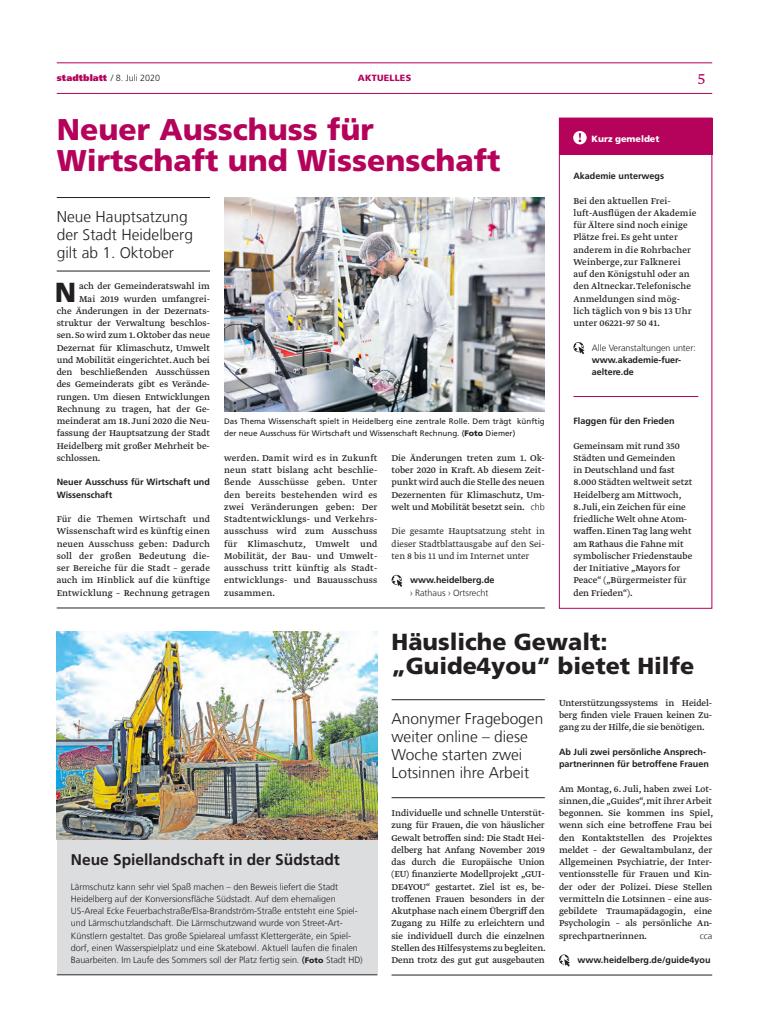
<style>
.page{position:relative;width:769px;height:1032px;background:#fff}
.page>*{position:absolute;margin:0;border:0;box-sizing:border-box;transform-origin:0 0}
.t1{font:900 30px/30.6px "Frutiger LT Std";color:#b5025b}
.t2{font:900 27.5px "Frutiger LT Std";color:#231f20}
.t3{font:900 23.2px/24.5px "Frutiger LT Std";color:#231f20}
.t4{font:300 18px "Greta Text Std";color:#b5025b}
.t5{font:300 15.5px/18px "Frutiger LT Com";color:#231f20}
.t6{font:700 15.5px "Frutiger LT Com";color:#231f20}
.t7{font:10px/12.2px "Greta Text Std";color:#231f20;text-align:justify}
.t8{font:300 10px/12.2px "Greta Text Std";color:#231f20;text-align:justify}
.t9{font:300 9px/12.2px "Frutiger LT Com";color:#231f20}
.t10{font:700 9px/12.2px "Frutiger LT Com";color:#231f20}
.t11{font:900 9px "Frutiger LT Std";letter-spacing:-.005em;color:#fff}
.t12{font:900 9px "Frutiger LT Std";letter-spacing:.025em;color:#b5025b}
.t13{font:8px/12.2px "Frutiger LT Pro";color:#231f20}
.s1{font-family:"Frutiger LT Pro";font-weight:900;color:#b5025b}
.s2{font-family:"Frutiger LT Std";font-weight:900}
.s3{font-family:"Frutiger LT Com";font-weight:300;font-size:9px}
.s4{font-family:"Frutiger LT Pro";font-weight:400}
.s5{font-family:"Frutiger LT Std";font-weight:900;font-size:8px}
</style>
<div class="page">
<hr style="left:57px;top:63px;width:654px;height:1px;background:#b5025b">
<hr style="left:57px;top:93px;width:654px;height:1px;background:#b5025b">
<hr style="left:57px;top:608px;width:487px;height:1px;background:#231f20">
<hr style="left:57px;top:197px;width:153px;height:1px;background:#231f20">
<hr style="left:57px;top:271px;width:153px;height:1px;background:#231f20">
<svg style="left:391px;top:575px;width:11px;height:12px"></svg>
<img style="left:224px;top:197px;width:320px;height:214px">
<svg style="left:573px;top:342px;width:11px;height:12px"></svg>
<hr style="left:573px;top:396px;width:125px;height:1px;background:#b5025b">
<div style="left:559px;top:118px;width:152px;height:490px;border:1px solid #b5025b"></div>
<div style="left:558px;top:118px;width:153px;height:37px;background:#b5025b"></div>
<svg style="left:573px;top:131px;width:13px;height:13px"></svg>
<div style="left:57px;top:839px;width:320px;height:135px;background:#dcdddf"></div>
<hr style="left:57px;top:974px;width:320px;height:1px;background:#231f20">
<img style="left:57px;top:631px;width:320px;height:208px">
<hr style="left:391px;top:699px;width:153px;height:1px;background:#231f20">
<hr style="left:391px;top:797px;width:153px;height:1px;background:#231f20">
<svg style="left:559px;top:954px;width:10px;height:12px"></svg>
<hr style="left:391px;top:975px;width:320px;height:1px;background:#231f20">
<p class="t9" style="left:57px;top:72px;width:105px"><span class="s1">stadtblatt</span> / 8. Juli 2020</p>
<p class="t12" style="left:357px;top:73px;width:55px">AKTUELLES</p>
<h3 class="t4" style="left:697px;top:68px;width:9px">5</h3>
<h1 class="t1" style="left:57px;top:115px;width:445px">Neuer Ausschuss für<br>Wirtschaft und Wissenschaft</h1>
<h3 class="t5" style="left:57px;top:207px;width:138px">Neue Hauptsatzung der Stadt Heidelberg gilt ab 1. Oktober</h3>
<h2 class="t2" style="left:55px;top:275px;width:23px">N</h2>
<p class="t7" style="left:79px;top:281px;width:132px">ach der Gemeinderatswahl im</p>
<p class="t11" style="left:591px;top:134px;width:69px">Kurz gemeldet</p>
<p class="t10" style="left:573px;top:170px;width:92px">Akademie unterwegs</p>
<p class="t7" style="left:573px;top:195px;width:124px;text-align:left">Bei den aktuellen Frei&shy;luft-Ausflügen der Akademie für Ältere sind noch einige<br>Plätze frei. Es geht unter anderem in die Rohrbacher<br>Weinberge, zur Falknerei auf den Königstuhl oder an den Altneckar. Telefonische<br>Anmeldungen sind mög&shy;lich täglich von 9 bis 13 Uhr unter 06221-97 50 41.</p>
<p class="t9" style="left:591px;top:341px;width:105px">Alle Veranstaltungen unter:</p>
<p class="t10" style="left:591px;top:354px;width:91px">www.akademie-fuer&shy;aeltere.de</p>
<p class="t7" style="left:79px;top:293px;width:132px">Mai 2019 wurden umfangrei-</p>
<p class="t7" style="left:57px;top:305px;width:155px">che Änderungen in der Dezernats-</p>
<p class="t7" style="left:57px;top:318px;width:155px">struktur der Verwaltung beschlos-</p>
<p class="t7" style="left:57px;top:330px;width:155px">sen. So wird zum 1. Oktober das neue</p>
<p class="t7" style="left:57px;top:342px;width:155px">Dezernat für Klimaschutz, Umwelt</p>
<p class="t7" style="left:57px;top:354px;width:155px">und Mobilität eingerichtet. Auch bei</p>
<p class="t7" style="left:57px;top:367px;width:155px">den beschließenden Ausschüssen</p>
<p class="t7" style="left:57px;top:379px;width:155px">des Gemeinderats gibt es Verände-</p>
<p class="t7" style="left:57px;top:391px;width:155px">rungen. Um diesen Entwicklungen</p>
<p class="t7" style="left:57px;top:403px;width:155px">Rechnung zu tragen, hat der Ge-</p>
<p class="t7" style="left:57px;top:416px;width:155px">meinderat am 18. Juni 2020 die Neu-</p>
<p class="t7" style="left:57px;top:428px;width:155px">fassung der Hauptsatzung der Stadt</p>
<p class="t7" style="left:57px;top:440px;width:155px">Heidelberg mit großer Mehrheit be-</p>
<p class="t7" style="left:57px;top:452px;width:45px">schlossen.</p>
<p class="t10" style="left:57px;top:476px;width:155px">Neuer Ausschuss für Wirtschaft und<br>Wissenschaft</p>
<p class="t7" style="left:57px;top:513px;width:155px">Für die Themen Wirtschaft und Wissenschaft wird es künftig einen neuen Ausschuss geben: Dadurch soll der großen Bedeutung die&shy;ser Bereiche für die Stadt – gerade auch im Hinblick auf die künftige Entwicklung – Rechnung getragen</p>
<p class="t10" style="left:573px;top:415px;width:103px">Flaggen für den Frieden</p>
<p class="t7" style="left:573px;top:440px;width:120px;text-align:left">Gemeinsam mit rund 350<br>Städten und Gemeinden<br>in Deutschland und fast<br>8.000 Städten weltweit setzt<br>Heidelberg am Mittwoch,</p>
<p class="t7" style="left:573px;top:501px;width:120px;text-align:left">8. Juli, ein Zeichen für eine friedliche Welt ohne Atom&shy;waffen. Einen Tag lang weht am Rathaus die Fahne mit symbolischer Friedenstaube der Initiative „Mayors for<br>Peace“ („Bürgermeister für den Frieden“).</p>
<p class="t13" style="left:224px;top:415px;width:322px">Das Thema Wissenschaft spielt in Heidelberg eine zentrale Rolle. Dem trägt künftig der neue Ausschuss für Wirtschaft und Wissenschaft Rechnung. (<span class="s2">Foto</span> Diemer)</p>
<p class="t7" style="left:224px;top:452px;width:155px">werden. Damit wird es in Zukunft neun statt bislang acht beschlie&shy;ßende Ausschüsse geben. Unter den bereits bestehenden wird es zwei Veränderungen geben: Der Stadtentwicklungs- und Verkehrs&shy;ausschuss wird zum Ausschuss für Klimaschutz, Umwelt und Mobilität, der Bau- und Umwelt&shy;ausschuss tritt künftig als Stadt&shy;entwicklungs- und Bauausschuss zusammen.</p>
<p class="t7" style="left:391px;top:452px;width:155px">Die Änderungen treten zum 1. Ok&shy;tober 2020 in Kraft. Ab diesem Zeit&shy;punkt wird auch die Stelle des neuen Dezernenten für Klimaschutz, Um&shy;welt und Mobilität besetzt sein. <span class="s3">chb</span></p>
<p class="t8" style="left:391px;top:526px;width:155px">Die gesamte Hauptsatzung steht in dieser Stadtblattausgabe auf den Sei&shy;ten 8 bis 11 und im Internet unter</p>
<p class="t10" style="left:410px;top:574px;width:86px">www.heidelberg.de</p>
<p class="t9" style="left:410px;top:586px;width:80px">› Rathaus › Ortsrecht</p>
<h3 class="t6" style="left:71px;top:850px;width:270px">Neue Spiellandschaft in der Südstadt</h3>
<p class="t9" style="left:71px;top:880px;width:293px">Lärmschutz kann sehr viel Spaß machen – den Beweis liefert die Stadt Heidelberg auf der Konversionsfläche Südstadt. Auf dem ehemaligen US-Areal Ecke Feuerbachstraße/Elsa-Brandström-Straße entsteht eine Spiel&shy;und Lärmschutzlandschaft. Die Lärmschutzwand wurde von Street-Art-Künstlern gestaltet. Das große Spielareal umfasst Klettergeräte, ein Spiel&shy;dorf, einen Wasserspielplatz und eine Skatebowl. Aktuell laufen die finalen Bauarbeiten. Im Laufe des Sommers soll der Platz fertig sein. <span class="s4">(</span><span class="s5">Foto</span> Stadt HD)</p>
<h3 class="t3" style="left:391px;top:629px;width:304px">Häusliche Gewalt: „Guide4you“ bietet Hilfe</h3>
<h3 class="t5" style="left:391px;top:709px;width:153px">Anonymer Fragebogen weiter online – diese<br>Woche starten zwei<br>Lotsinnen ihre Arbeit</h3>
<p class="t7" style="left:391px;top:807px;width:156px">Individuelle und schnelle Unterstüt&shy;zung für Frauen, die von häuslicher Gewalt betroffen sind: Die Stadt Hei&shy;delberg hat Anfang November 2019 das durch die Europäische Union (EU) finanzierte Modellprojekt „GUI-DE4YOU“ gestartet. Ziel ist es, be&shy;troffenen Frauen besonders in der Akutphase nach einem Übergriff den Zugang zu Hilfe zu erleichtern und sie individuell durch die einzelnen Stellen des Hilfesystems zu begleiten.<br>Denn trotz des gut gut ausgebauten</p>
<p class="t7" style="left:558px;top:697px;width:155px">Unterstützungssystems in Heidel&shy;berg finden viele Frauen keinen Zu&shy;gang zu der Hilfe, die sie benötigen.</p>
<p class="t10" style="left:558px;top:746px;width:151px">Ab Juli zwei persönliche Ansprech&shy;partnerinnen für betroffene Frauen</p>
<p class="t7" style="left:558px;top:783px;width:156px">Am Montag, 6. Juli, haben zwei Lot&shy;sinnen, die „Guides“, mit ihrer Arbeit begonnen. Sie kommen ins Spiel, wenn sich eine betroffene Frau bei den Kontaktstellen des Projektes meldet – der Gewaltambulanz, der Allgemeinen Psychiatrie, der Inter&shy;ventionsstelle für Frauen und Kin&shy;der oder der Polizei. Diese Stellen vermitteln die Lotsinnen – eine aus&shy;gebildete Traumapädagogin, eine Psychologin – als persönliche An&shy;sprechpartnerinnen.</p>
<p class="t9" style="left:699px;top:929px;width:14px">cca</p>
<p class="t10" style="left:577px;top:954px;width:135px">www.heidelberg.de/guide4you</p>
</div>
